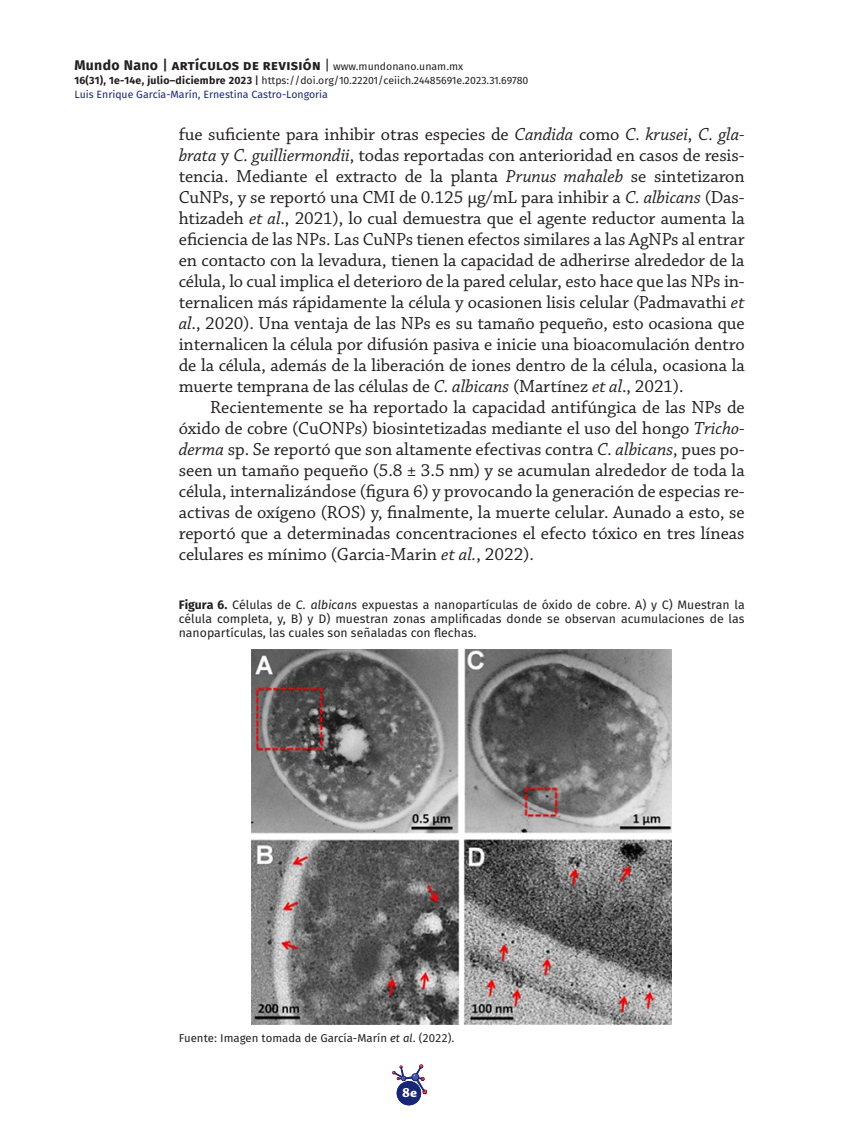
<style>
.page{position:relative;width:844px;height:1141px;background:#fff}
.page>*{position:absolute;margin:0;border:0;box-sizing:border-box;transform-origin:0 0}
.Body_Text{font:18.38px/21px "Chaparral Pro";letter-spacing:-.005em;color:#231f20;text-align:justify}
.t1{font:700 14px "Fira Sans OT";letter-spacing:.025em;color:#231f20}
.t2{font:700 14px "Chaparral Pro";color:#fff}
.Pie_Figura{font:12.25px/14px "Fira Sans OT";color:#231f20;text-align:justify}
.Pie_Figura-2{font:11.38px "Fira Sans OT";color:#231f20}
.t3{font:10.5px/14px "Fira Sans OT";color:#231f20}
.s1{font-family:"Fira Sans OT Medium";font-weight:400}
.s2{font-weight:400}
.s3{font-weight:400;font-size:10.5px}
.s4{font-weight:700}
.s5{font-family:"Fira Sans OT Medium"}
.s6{color:#192575}
.s7{font-style:italic}
</style>
<div class="page">
<svg style="left:392px;top:1065px;width:34px;height:40px"></svg>
<div style="left:396px;top:1081px;width:25px;height:24px;background:#192575;border-radius:50%"></div>
<img style="left:252px;top:650px;width:419px;height:374px">
<p class="t1" style="left:74px;top:55px;width:390px">Mundo Nano <span class="s1">|</span> artículos de revisión <span class="s2">|</span> <span class="s3">www.mundonano.unam.mx</span></p>
<p class="t3" style="left:74px;top:74px;width:455px"><span class="s4">16(31), 1e-14e, julio–diciembre 2023</span> <span class="s5">|</span> https://doi.org/10.22201/ceiich.24485691e.2023.31.69780<br><span class="s6">Luis Enrique García-Marín, Ernestina Castro-Longoria</span></p>
<p class="Body_Text" style="left:179px;top:124px;width:567px">fue suficiente para inhibir otras especies de <span class="s7">Candida</span> como <span class="s7">C. krusei</span>, <span class="s7">C. gla&shy;brata</span> y <span class="s7">C. guilliermondii</span>, todas reportadas con anterioridad en casos de resis&shy;tencia. Mediante el extracto de la planta <span class="s7">Prunus mahaleb</span> se sintetizaron CuNPs, y se reportó una CMI de 0.125 µg/mL para inhibir a <span class="s7">C. albicans</span> (Das&shy;htizadeh <span class="s7">et al</span>., 2021), lo cual demuestra que el agente reductor aumenta la eficiencia de las NPs. Las CuNPs tienen efectos similares a las AgNPs al entrar en contacto con la levadura, tienen la capacidad de adherirse alrededor de la célula, lo cual implica el deterioro de la pared celular, esto hace que las NPs in&shy;ternalicen más rápidamente la célula y ocasionen lisis celular (Padmavathi <span class="s7">et al</span>., 2020). Una ventaja de las NPs es su tamaño pequeño, esto ocasiona que internalicen la célula por difusión pasiva e inicie una bioacomulación dentro de la célula, además de la liberación de iones dentro de la célula, ocasiona la muerte temprana de las células de <span class="s7">C. albicans</span> (Martínez <span class="s7">et al</span>., 2021).</p>
<p class="Body_Text" style="left:179px;top:397px;width:567px;text-indent:32px">Recientemente se ha reportado la capacidad antifúngica de las NPs de óxido de cobre (CuONPs) biosintetizadas mediante el uso del hongo <span class="s7">Tricho&shy;derma</span> sp. Se reportó que son altamente efectivas contra <span class="s7">C. albicans</span>, pues po&shy;seen un tamaño pequeño (5.8 ± 3.5 nm) y se acumulan alrededor de toda la célula, internalizándose (figura 6) y provocando la generación de especias re&shy;activas de oxígeno (ROS) y, finalmente, la muerte celular. Aunado a esto, se reportó que a determinadas concentraciones el efecto tóxico en tres líneas celulares es mínimo (Garcia-Marin <span class="s7">et al.</span>, 2022).</p>
<p class="Pie_Figura" style="left:179px;top:598px;width:567px"><span class="s4">Figura 6.</span> Células de <span class="s7">C. albicans</span> expuestas a nanopartículas de óxido de cobre. A) y C) Muestran la célula completa, y, B) y D) muestran zonas amplificadas donde se observan acumulaciones de las nanopartículas, las cuales son señaladas con flechas.</p>
<p class="Pie_Figura-2" style="left:179px;top:1030px;width:277px">Fuente: Imagen tomada de García-Marín <span class="s7">et al</span>. (2022).</p>
<p class="t2" style="left:402px;top:1085px;width:16px">8e</p>
</div>
